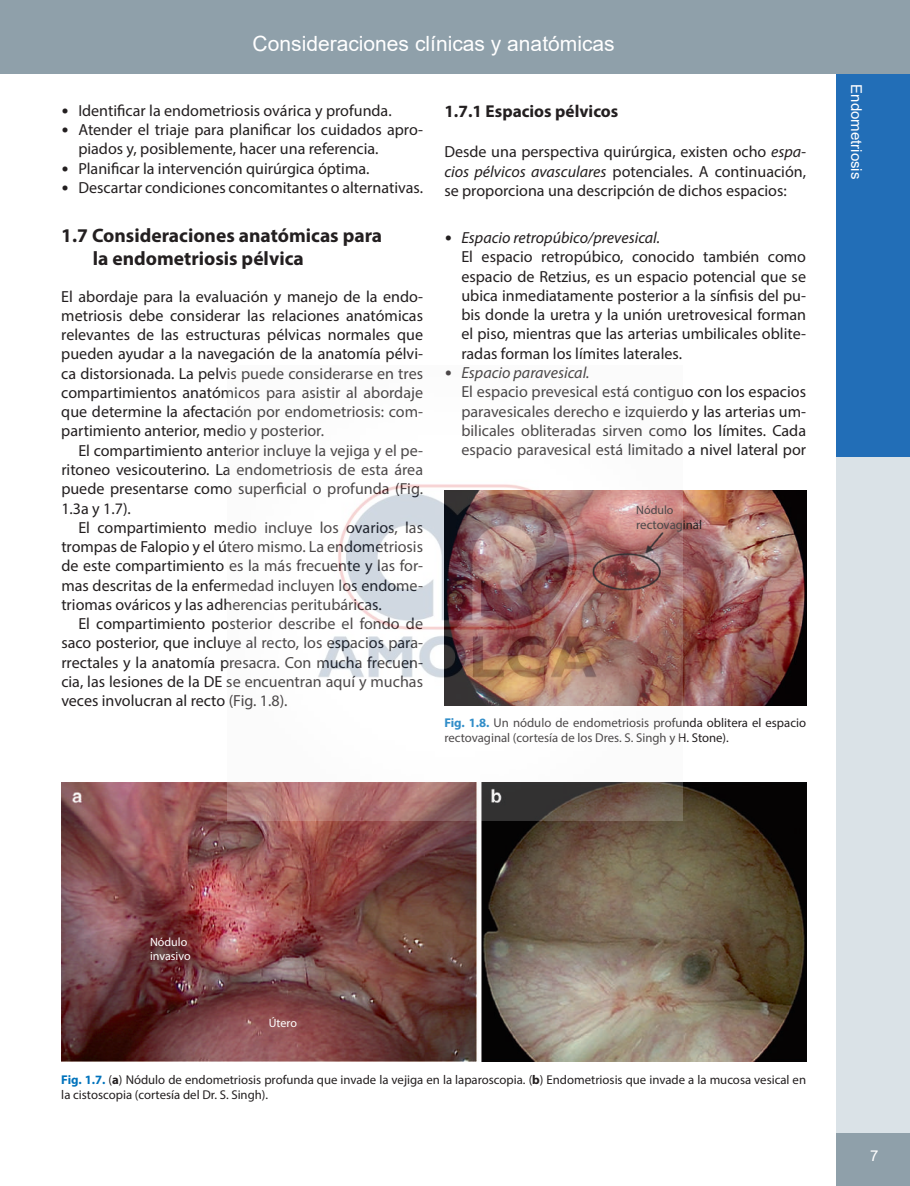
<style>
.page{position:relative;width:910px;height:1186px;background:#fff}
.page>*{position:absolute;margin:0;border:0;box-sizing:border-box;transform-origin:0 0}
.t1{font:21px "Arial";color:#fff}
.t2{font:700 19.5px/23.4px "Myriad Pro";color:#231f20}
.t3{font:700 17.25px "Myriad Pro";color:#231f20}
.t4{font:16.05px/19.2px "Myriad Pro";color:#231f20;text-align:justify}
.t5{font:15px "Arial";color:#fff}
.t6{font:12.75px/15px "Myriad Pro";color:#231f20}
.t7{font:12px/14.4px "Myriad Pro";color:#fff}
.t8{font:12px "Myriad Pro";color:#231f20}
.s1{font-family:"Calibri"}
.s2{font-style:italic}
.s3{font-weight:700;color:#0073bc}
.s4{font-weight:700}
</style>
<div class="page">
<div style="left:0;top:0;width:909px;height:74px;background:#8fa0aa"></div>
<div style="left:835px;top:74px;width:74px;height:383px;background:#226eb7"></div>
<div style="left:835px;top:457px;width:74px;height:676px;background:#dae2e7"></div>
<div style="left:835px;top:1133px;width:74px;height:53px;background:#8fa0aa"></div>
<img style="left:61px;top:782px;width:744px;height:279px">
<img style="left:682px;top:491px;width:123px;height:214px">
<img style="left:227px;top:484px;width:455px;height:336px">
<h1 class="t1" style="left:252px;top:30px;width:363px">Consideraciones clínicas y anatómicas</h1>
<p class="t4" style="left:61px;top:101px;width:332px"><span class="s1">•</span> Identificar la endometriosis ovárica y profunda.</p>
<p class="t4" style="left:78px;top:120px;width:346px;text-indent:-17px"><span class="s1">•</span> Atender el triaje para planificar los cuidados apro&shy;piados y, posiblemente, hacer una referencia.</p>
<p class="t4" style="left:61px;top:158px;width:309px"><span class="s1">•</span> Planificar la intervención quirúrgica óptima.</p>
<p class="t4" style="left:61px;top:178px;width:363px"><span class="s1">•</span> Descartar condiciones concomitantes o alternativas.</p>
<p class="t2" style="left:93px;top:223px;width:291px;text-indent:-32px">1.7 Consideraciones anatómicas para la endometriosis pélvica</p>
<p class="t4" style="left:61px;top:286px;width:363px">El abordaje para la evaluación y manejo de la endo&shy;metriosis debe considerar las relaciones anatómicas relevantes de las estructuras pélvicas normales que pueden ayudar a la navegación de la anatomía pélvi&shy;ca distorsionada. La pelvis puede considerarse en tres compartimientos anatómicos para asistir al abordaje que determine la afectación por endometriosis: com&shy;partimiento anterior, medio y posterior.</p>
<p class="t4" style="left:61px;top:440px;width:363px;text-indent:17px">El compartimiento anterior incluye la vejiga y el pe&shy;ritoneo vesicouterino. La endometriosis de esta área puede presentarse como superficial o profunda (Fig.<br>1.3a y 1.7).</p>
<p class="t4" style="left:61px;top:517px;width:363px;text-indent:17px">El compartimiento medio incluye los ovarios, las trompas de Falopio y el útero mismo. La endometriosis de este compartimiento es la más frecuente y las for&shy;mas descritas de la enfermedad incluyen los endome&shy;triomas ováricos y las adherencias peritubáricas.</p>
<p class="t4" style="left:61px;top:614px;width:363px;text-indent:17px">El compartimiento posterior describe el fondo de saco posterior, que incluye al recto, los espacios para&shy;rrectales y la anatomía presacra. Con mucha frecuen&shy;cia, las lesiones de la DE se encuentran aquí y muchas veces involucran al recto (Fig. 1.8).</p>
<p class="t3" style="left:444px;top:100px;width:175px">1.7.1 Espacios pélvicos</p>
<p class="t4" style="left:444px;top:142px;width:363px">Desde una perspectiva quirúrgica, existen ocho <span class="s2">espa&shy;cios pélvicos avasculares</span> potenciales. A continuación, se proporciona una descripción de dichos espacios:</p>
<p class="t4" style="left:461px;top:228px;width:346px;text-align:left;text-indent:-17px"><span class="s1">•</span> <span class="s2">Espacio retropúbico/prevesical.<br></span>El espacio retropúbico, conocido también como espacio de Retzius, es un espacio potencial que se ubica inmediatamente posterior a la sínfisis del pu&shy;bis donde la uretra y la unión uretrovesical forman el piso, mientras que las arterias umbilicales oblite&shy;radas forman los límites laterales.</p>
<p class="t4" style="left:461px;top:363px;width:346px;text-align:left;text-indent:-17px"><span class="s1">•</span> <span class="s2">Espacio paravesical.<br></span>El espacio prevesical está contiguo con los espacios paravesicales derecho e izquierdo y las arterias um&shy;bilicales obliteradas sirven como los límites. Cada espacio paravesical está limitado a nivel lateral por</p>
<p class="t8" style="left:636px;top:502px;width:39px">Nódulo</p>
<p class="t6" style="left:636px;top:517px;width:67px">rectovaginal</p>
<p class="t6" style="left:444px;top:715px;width:363px"><span class="s3">Fig. 1.8.</span> Un nódulo de endometriosis profunda oblitera el espacio rectovaginal (cortesía de los Dres. S. Singh y H. Stone).</p>
<p class="t5" style="left:866px;top:84px;width:97px;rotate:90deg">Endometriosis</p>
<p class="t7" style="left:150px;top:934px;width:42px">Nódulo invasivo</p>
<p class="t7" style="left:269px;top:1015px;width:30px">Útero</p>
<p class="t6" style="left:61px;top:1072px;width:746px"><span class="s3">Fig. 1.7.</span> (<span class="s4">a</span>) Nódulo de endometriosis profunda que invade la vejiga en la laparoscopia. (<span class="s4">b</span>) Endometriosis que invade a la mucosa vesical en la cistoscopia (cortesía del Dr. S. Singh).</p>
<p class="t5" style="left:869px;top:1145px;width:10px">7</p>
</div>
